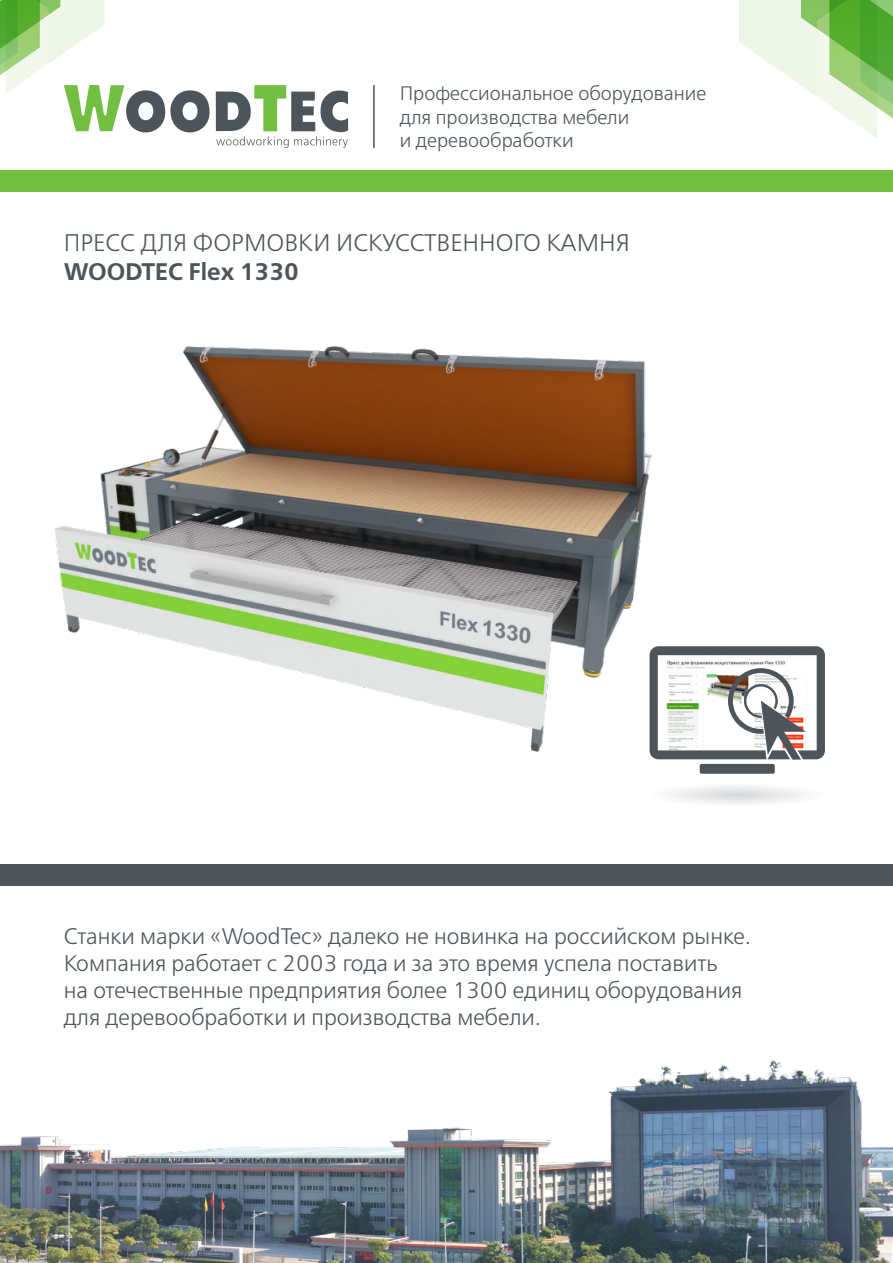
<style>
.page{position:relative;width:893px;height:1263px;background:#fff}
.page>*{position:absolute;margin:0;border:0;box-sizing:border-box;transform-origin:0 0}
.t1{font:24px "Free Set Light C";color:#4d555b}
.t2{font:24px "Free Set Demi C";color:#4d555b}
.t3{font:22.5px/27px "Free Set Light C";color:#4d555b}
.t4{font:19.5px/23.4px "Free Set Light C";color:#4d555b}
</style>
<div class="page">
<svg style="left:739px;top:0;width:154px;height:138px"></svg>
<svg style="left:0;top:0;width:348px;height:148px"></svg>
<div style="left:0;top:170px;width:893px;height:21px;background:#72bf44"></div>
<div style="left:0;top:864px;width:893px;height:21px;background:#4d555b"></div>
<hr style="left:373px;top:85px;width:2px;height:63px;background:#4d555b">
<img style="left:0;top:1060px;width:893px;height:203px">
<svg style="left:671px;top:786px;width:133px;height:18px"></svg>
<div style="left:700px;top:764px;width:75px;height:10px;background:#4d555b;border-radius:2px"></div>
<svg style="left:656px;top:646px;width:169px;height:114px"></svg>
<img style="left:55px;top:346px;width:622px;height:413px">
<p class="t4" style="left:400px;top:83px;width:308px">Профессиональное оборудование для производства мебели<br>и деревообработки</p>
<p class="t1" style="left:64px;top:230px;width:568px">ПРЕСС ДЛЯ ФОРМОВКИ ИСКУССТВЕННОГО КАМНЯ</p>
<p class="t2" style="left:64px;top:258px;width:237px">WOODTEC Flex 1330</p>
<p class="t3" style="left:64px;top:924px;width:689px">Станки марки «WoodTec» далеко не новинка на российском рынке.<br>Компания работает с 2003 года и за это время успела поставить<br>на отечественные предприятия более 1300 единиц оборудования для деревообработки и производства мебели.</p>
</div>
